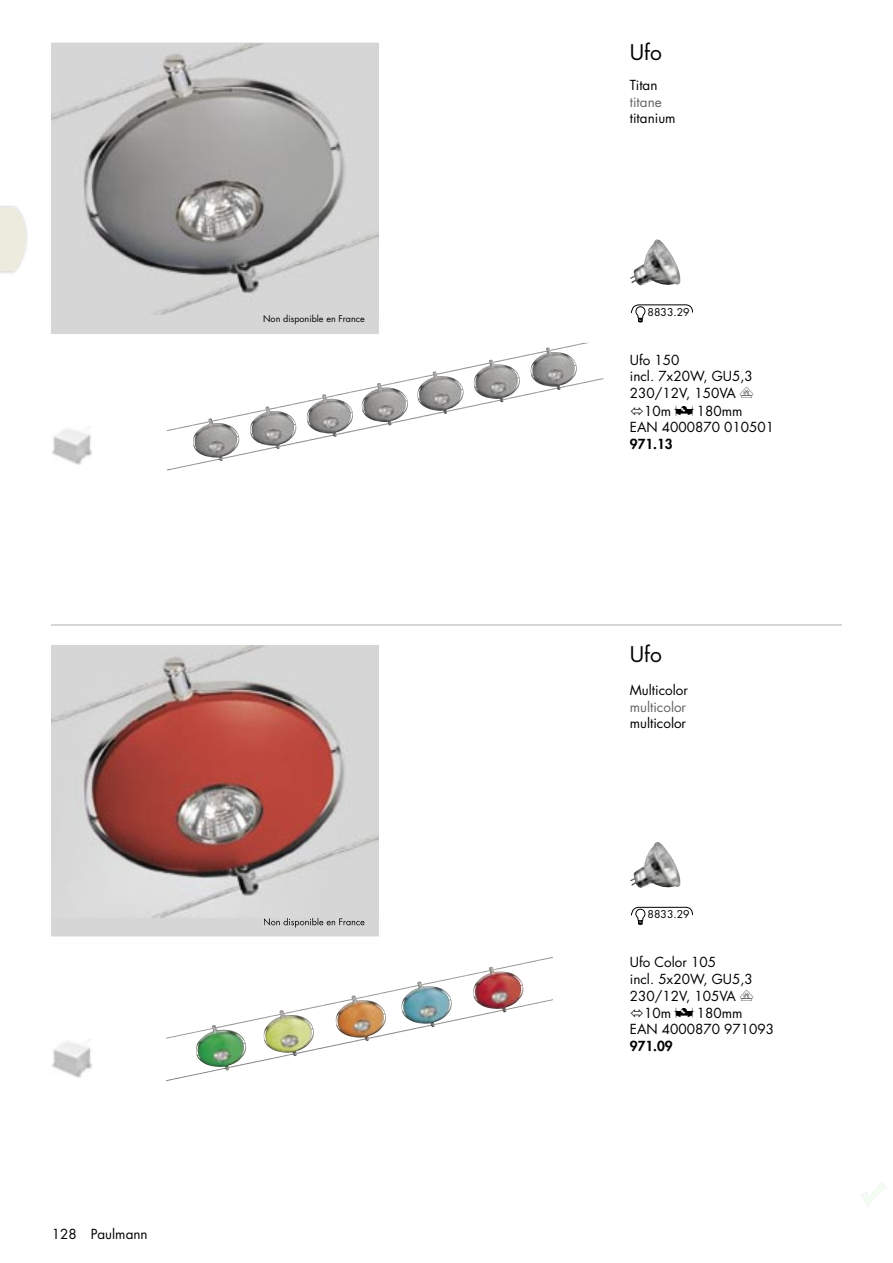
<style>
.page{position:relative;width:893px;height:1263px;background:#fff}
.page>*{position:absolute;margin:0;border:0;box-sizing:border-box;transform-origin:0 0}
.t1{font:21px "Futura Std";color:#000}
.t2{font:13.5px "Futura Std";color:#000}
.t3{font:13.5px "Futura Std";color:#636363}
.t4{font:800 13.5px "Futura Std";color:#000}
.t5{font:10.5px "Futura Std";color:#000}
.t6{font:9px "Futura Std";color:#000}
.s1{font-family:"Vdepaulmannz"}
</style>
<div class="page">
<svg style="left:860px;top:1183px;width:27px;height:24px"></svg>
<div style="left:51px;top:315px;width:328px;height:19px;background:#d6d6d6"></div>
<div style="left:51px;top:645px;width:328px;height:291px;background:#d6d6d6"></div>
<hr style="left:51px;top:624px;width:791px;height:1px;background:#d6d6d6">
<img style="left:0;top:206px;width:28px;height:67px">
<svg style="left:0;top:207px;width:25px;height:64px;background:#edece0"></svg>
<img style="left:630px;top:239px;width:51px;height:46px">
<img style="left:167px;top:343px;width:436px;height:128px">
<img style="left:392px;top:989px;width:160px;height:45px">
<img style="left:52px;top:426px;width:40px;height:38px">
<img style="left:51px;top:43px;width:328px;height:272px">
<img style="left:52px;top:1039px;width:40px;height:39px">
<svg style="left:631px;top:906px;width:62px;height:19px"></svg>
<img style="left:630px;top:842px;width:51px;height:46px">
<svg style="left:264px;top:918px;width:100px;height:9px"></svg>
<img style="left:51px;top:646px;width:328px;height:271px">
<svg style="left:631px;top:304px;width:62px;height:19px"></svg>
<p class="t6" style="left:263px;top:313px;width:103px">Non disponible en France</p>
<p class="t2" style="left:52px;top:1225px;width:97px">128 Paulmann</p>
<h1 class="t1" style="left:630px;top:39px;width:33px">Ufo</h1>
<p class="t2" style="left:630px;top:76px;width:29px">Titan</p>
<p class="t3" style="left:630px;top:93px;width:33px">titane</p>
<p class="t2" style="left:630px;top:109px;width:47px">titanium</p>
<p class="t5" style="left:648px;top:305px;width:44px">8833.29</p>
<p class="t2" style="left:630px;top:351px;width:51px">Ufo 150</p>
<p class="t2" style="left:630px;top:368px;width:124px">incl. 7x20W, GU5,3</p>
<p class="t2" style="left:630px;top:385px;width:126px">230/12V, 150VA <span class="s1">$</span></p>
<p class="t2" style="left:644px;top:402px;width:100px">10m<span class="s1">£</span>180mm</p>
<p class="t2" style="left:630px;top:418px;width:146px">EAN 4000870 010501</p>
<p class="t4" style="left:630px;top:435px;width:44px">971.13</p>
<h1 class="t1" style="left:630px;top:641px;width:33px">Ufo</h1>
<p class="t2" style="left:630px;top:681px;width:60px">Multicolor</p>
<p class="t3" style="left:630px;top:698px;width:58px">multicolor</p>
<p class="t2" style="left:630px;top:714px;width:58px">multicolor</p>
<p class="t5" style="left:648px;top:908px;width:44px">8833.29</p>
<p class="t2" style="left:630px;top:953px;width:88px">Ufo Color 105</p>
<p class="t2" style="left:630px;top:970px;width:124px">incl. 5x20W, GU5,3</p>
<p class="t2" style="left:630px;top:987px;width:126px">230/12V, 105VA <span class="s1">$</span></p>
<p class="t2" style="left:644px;top:1004px;width:100px">10m<span class="s1">£</span>180mm</p>
<p class="t2" style="left:630px;top:1021px;width:146px">EAN 4000870 971093</p>
<p class="t4" style="left:630px;top:1038px;width:44px">971.09</p>
</div>
